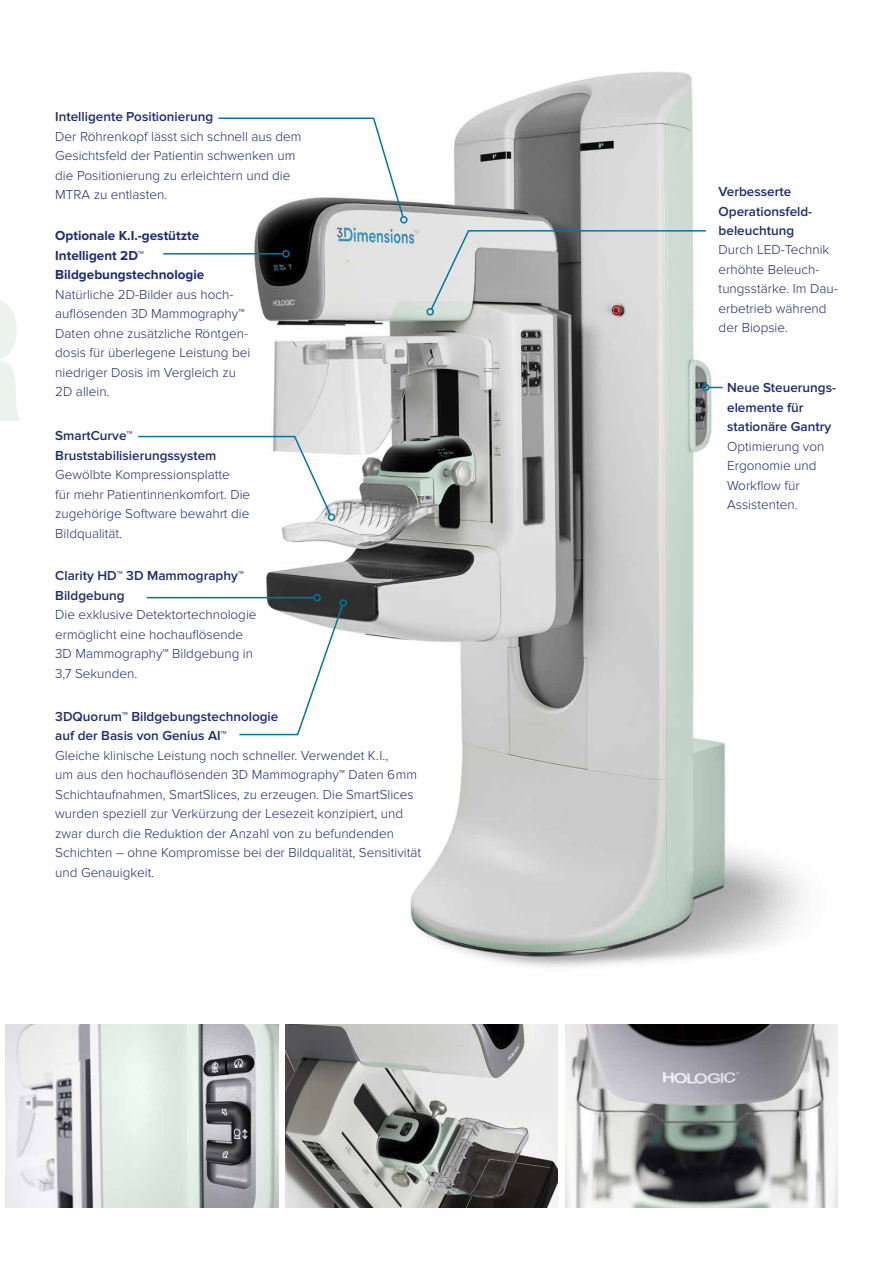
<style>
.page{position:relative;width:893px;height:1263px;background:#fff}
.page>*{position:absolute;margin:0;border:0;box-sizing:border-box;transform-origin:0 0}
.t1{font:300 13.5px/19.5px "Proxima Nova";color:#1e2b73}
.t2{font:600 13.5px/19.5px "Proxima Nova";color:#1e2b73}
.t3{font:700 13.5px/19.5px "Proxima Nova";color:#1e2b73}
</style>
<div class="page">
<img style="left:286px;top:1025px;width:272px;height:183px">
<img style="left:6px;top:1025px;width:272px;height:183px">
<img style="left:566px;top:1025px;width:272px;height:183px">
<img style="left:157px;top:71px;width:644px;height:896px">
<svg style="left:217px;top:117px;width:188px;height:102px"></svg>
<div style="left:400px;top:216px;width:8px;height:8px;border:2px solid #00789c;border-radius:50%"></div>
<svg style="left:138px;top:435px;width:194px;height:81px"></svg>
<div style="left:328px;top:513px;width:7px;height:8px;border:2px solid #00789c;border-radius:50%"></div>
<svg style="left:238px;top:604px;width:106px;height:132px"></svg>
<div style="left:339px;top:599px;width:8px;height:8px;border:2px solid #00789c;border-radius:50%"></div>
<svg style="left:709px;top:387px;width:14px;height:1px"></svg>
<div style="left:702px;top:384px;width:7px;height:7px;border:2px solid #00789c;border-radius:50%"></div>
<hr style="left:147px;top:597px;width:167px;height:1px;background:#00789c">
<div style="left:313px;top:594px;width:8px;height:7px;border:2px solid #00789c;border-radius:50%"></div>
<hr style="left:163px;top:253px;width:120px;height:2px;background:#00789c">
<div style="left:282px;top:250px;width:8px;height:8px;border:2px solid #00789c;border-radius:50%"></div>
<svg style="left:429px;top:229px;width:278px;height:82px;background:#bfc2c2"></svg>
<div style="left:426px;top:308px;width:8px;height:7px;border:2px solid #00789c;border-radius:50%"></div>
<p class="t2" style="left:55px;top:107px;width:159px">Intelligente Positionierung</p>
<p class="t1" style="left:55px;top:127px;width:248px">Der Röhrenkopf lässt sich schnell aus dem Gesichtsfeld der Patientin schwenken um die Positionierung zu erleichtern und die MTRA zu entlasten.</p>
<p class="t3" style="left:55px;top:226px;width:151px">Optionale K.I.-gestützte<br>Intelligent 2D™<br>Bildgebungstechnologie</p>
<p class="t1" style="left:55px;top:285px;width:196px">Natürliche 2D-Bilder aus hoch&shy;auflösenden 3D Mammography™<br>Daten ohne zusätzliche Röntgen&shy;dosis für überlegene Leistung bei niedriger Dosis im Vergleich zu<br>2D allein.</p>
<p class="t2" style="left:55px;top:426px;width:163px">SmartCurve™<br>Bruststabilisierungssystem</p>
<p class="t1" style="left:55px;top:465px;width:196px">Gewölbte Kompressionsplatte<br>für mehr Patientinnenkomfort. Die zugehörige Software bewahrt die<br>Bildqualität.</p>
<p class="t2" style="left:55px;top:566px;width:190px">Clarity HD™ 3D Mammography™<br>Bildgebung</p>
<p class="t1" style="left:55px;top:605px;width:203px">Die exklusive Detektortechnologie ermöglicht eine hochauflösende<br>3D Mammography™ Bildgebung in<br>3,7 Sekunden.</p>
<p class="t2" style="left:55px;top:707px;width:225px">3DQuorum™ Bildgebungstechnologie auf der Basis von Genius AI™</p>
<p class="t1" style="left:55px;top:746px;width:367px">Gleiche klinische Leistung noch schneller. Verwendet K. I.,<br>um aus den hochauflösenden 3D Mammography™ Daten 6 mm Schichtaufnahmen, SmartSlices, zu erzeugen. Die SmartSlices wurden speziell zur Verkürzung der Lesezeit konzipiert, und zwar durch die Reduktion der Anzahl von zu befundenden Schichten – ohne Kompromisse bei der Bildqualität, Sensitivität und Genauigkeit.</p>
<p class="t2" style="left:719px;top:182px;width:95px">Verbesserte<br>Operationsfeld&shy;beleuchtung</p>
<p class="t1" style="left:719px;top:240px;width:121px">Durch LED-Technik erhöhte Beleuch&shy;tungsstärke. Im Dau&shy;erbetrieb während der Biopsie.</p>
<p class="t2" style="left:727px;top:378px;width:110px">Neue Steuerungs&shy;elemente für stationäre Gantry</p>
<p class="t1" style="left:727px;top:437px;width:99px">Optimierung von<br>Ergonomie und<br>Workflow für<br>Assistenten.</p>
</div>
